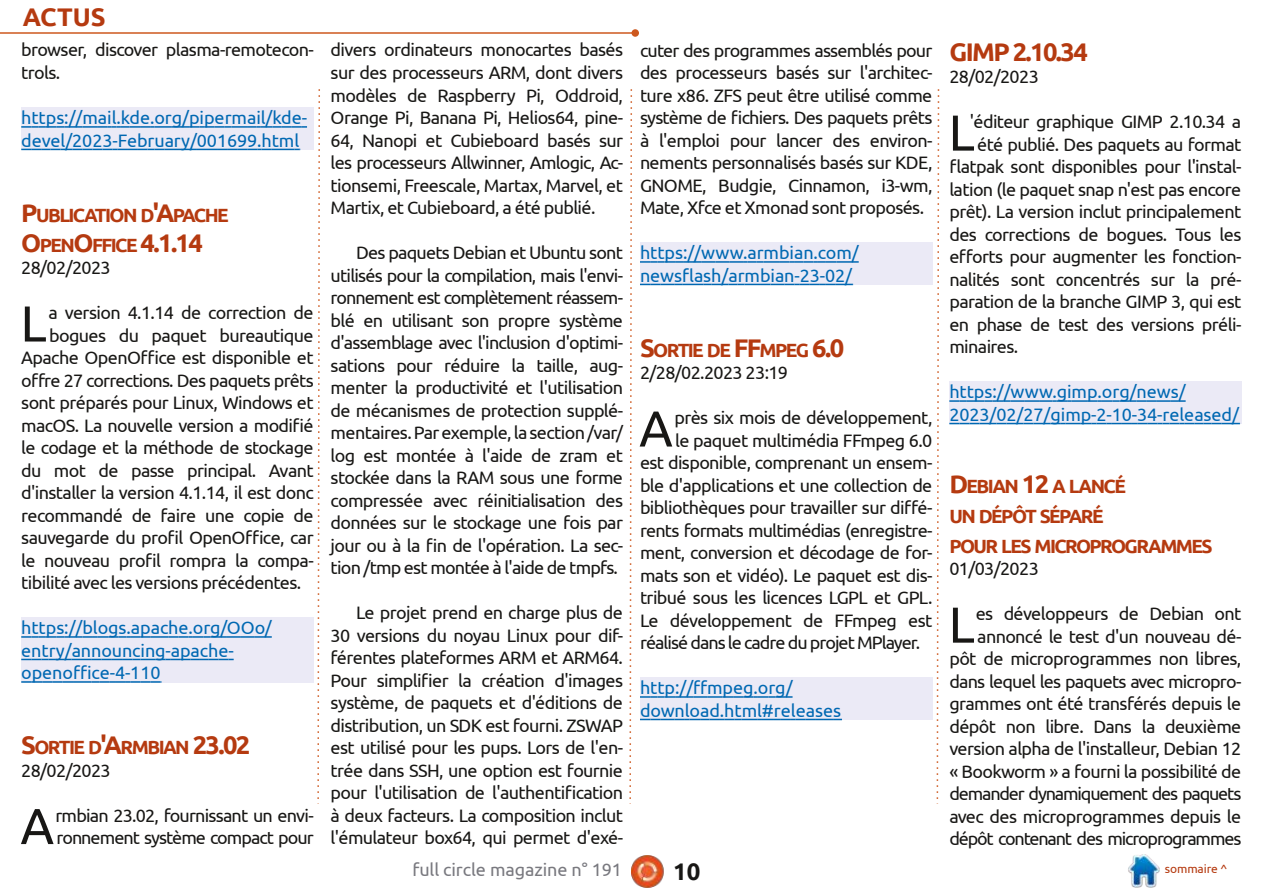
<style>
.page{position:relative;width:1263px;height:893px;background:#fff}
.page>*{position:absolute;margin:0;border:0;box-sizing:border-box;transform-origin:0 0}
.t1{font:50.4px "Ubuntu";color:#181715}
.t2{font:700 25.5px "Ubuntu";letter-spacing:-.06em;color:#b53a10}
.t3{font:700 24px "Ubuntu";color:#181715}
.t4{font:700 19.2px/30px "Ubuntu";letter-spacing:-.085em;color:#b53a10}
.t5{font:18px/22.5px "Ubuntu";letter-spacing:-.035em;color:#181715;text-align:justify}
.t6{font:18px/22.5px "Ubuntu";letter-spacing:-.005em;color:#0068b2}
.t7{font:18px "Ubuntu";letter-spacing:-.055em;color:#181715}
.t8{font:18px "Ubuntu";letter-spacing:-.005em;color:#79797f}
.t9{font:12px "Ubuntu";letter-spacing:-.01em;color:#b53a10}
.s1{font-size:25.5px}
.s2{font-size:19.2px}
</style>
<div class="page">
<img style="left:631px;top:855px;width:33px;height:33px">
<img style="left:1128px;top:855px;width:32px;height:32px">
<hr style="left:0;top:32px;width:635px;height:2px;background:#cd581e">
<div style="left:631px;top:29px;width:8px;height:8px;background:#cd581e;border-radius:50%"></div>
<svg style="left:629px;top:89px;width:4px;height:715px"></svg>
<svg style="left:317px;top:89px;width:3px;height:715px"></svg>
<svg style="left:936px;top:89px;width:4px;height:715px"></svg>
<div style="left:21px;top:107px;width:293px;height:43px;background:#ebeaf6"></div>
<div style="left:21px;top:617px;width:293px;height:65px;background:#ebeaf6"></div>
<div style="left:640px;top:242px;width:292px;height:43px;background:#ebeaf6"></div>
<div style="left:640px;top:677px;width:292px;height:43px;background:#ebeaf6"></div>
<div style="left:949px;top:381px;width:293px;height:43px;background:#ebeaf6"></div>
<svg style="left:21px;top:126px;width:286px;height:2px"></svg>
<svg style="left:21px;top:149px;width:279px;height:1px"></svg>
<svg style="left:21px;top:636px;width:251px;height:2px"></svg>
<svg style="left:21px;top:659px;width:213px;height:1px"></svg>
<svg style="left:21px;top:681px;width:140px;height:2px"></svg>
<svg style="left:640px;top:261px;width:219px;height:2px"></svg>
<svg style="left:640px;top:284px;width:213px;height:1px"></svg>
<svg style="left:640px;top:696px;width:152px;height:2px"></svg>
<svg style="left:640px;top:719px;width:202px;height:1px"></svg>
<svg style="left:949px;top:400px;width:237px;height:2px"></svg>
<svg style="left:949px;top:423px;width:291px;height:1px"></svg>
<h2 class="t2" style="left:23px;top:2px;width:84px">ACTUS</h2>
<p class="t5" style="left:21px;top:39px;width:294px">browser, discover plasma-remotecon&shy;trols.</p>
<p class="t6" style="left:21px;top:106px;width:287px">https://mail.kde.org/pipermail/kde&shy;devel/2023-February/001699.html</p>
<p class="t4" style="left:21px;top:199px;width:209px"><span class="s1">P</span>UBLICATION D<span class="s1">'A</span>PACHE</p>
<h2 class="t2" style="left:21px;top:228px;width:183px">O<span class="s2">PEN</span>O<span class="s2">FFICE</span> 4.1.14</h2>
<p class="t5" style="left:21px;top:256px;width:91px">28/02/2023</p>
<h1 class="t1" style="left:21px;top:295px;width:28px">L</h1>
<p class="t5" style="left:48px;top:301px;width:267px">a version 4.1.14 de correction de</p>
<p class="t5" style="left:49px;top:324px;width:266px">bogues du paquet bureautique</p>
<p class="t5" style="left:21px;top:346px;width:294px">Apache OpenOffice est disponible et</p>
<p class="t5" style="left:21px;top:369px;width:294px">offre 27 corrections. Des paquets prêts</p>
<p class="t5" style="left:21px;top:391px;width:294px">sont préparés pour Linux, Windows et</p>
<p class="t5" style="left:21px;top:414px;width:294px">macOS. La nouvelle version a modifié</p>
<p class="t5" style="left:21px;top:436px;width:294px">le codage et la méthode de stockage</p>
<p class="t5" style="left:21px;top:459px;width:294px">du mot de passe principal. Avant</p>
<p class="t5" style="left:21px;top:481px;width:294px">d'installer la version 4.1.14, il est donc</p>
<p class="t5" style="left:21px;top:504px;width:294px">recommandé de faire une copie de</p>
<p class="t5" style="left:21px;top:526px;width:294px">sauvegarde du profil OpenOffice, car</p>
<p class="t5" style="left:21px;top:549px;width:294px">le nouveau profil rompra la compa-</p>
<p class="t5" style="left:21px;top:571px;width:282px">tibilité avec les versions précédentes.</p>
<p class="t6" style="left:21px;top:616px;width:252px">https://blogs.apache.org/OOo/ entry/announcing-apache&shy;openoffice-4-110</p>
<p class="t4" style="left:21px;top:732px;width:231px"><span class="s1">S</span>ORTIE D<span class="s1">'A</span>RMBIAN <span class="s1">23.02</span></p>
<p class="t5" style="left:21px;top:759px;width:91px">28/02/2023</p>
<h1 class="t1" style="left:21px;top:797px;width:35px">A</h1>
<p class="t5" style="left:55px;top:804px;width:260px">rmbian 23.02, fournissant un envi&shy;ronnement système compact pour</p>
<p class="t5" style="left:331px;top:39px;width:294px">divers ordinateurs monocartes basés sur des processeurs ARM, dont divers modèles de Raspberry Pi, Oddroid, Orange Pi, Banana Pi, Helios64, pine-64, Nanopi et Cubieboard basés sur les processeurs Allwinner, Amlogic, Ac&shy;tionsemi, Freescale, Martax, Marvel, et Martix, et Cubieboard, a été publié.</p>
<p class="t5" style="left:331px;top:241px;width:294px;text-indent:26px">Des paquets Debian et Ubuntu sont utilisés pour la compilation, mais l'envi&shy;ronnement est complètement réassem&shy;blé en utilisant son propre système d'assemblage avec l'inclusion d'optimi&shy;sations pour réduire la taille, aug&shy;menter la productivité et l'utilisation de mécanismes de protection supplé&shy;mentaires.Parexemple,lasection/var/ log est montée à l'aide de zram et stockée dans la RAM sous une forme compressée avec réinitialisation des données sur le stockage une fois par jour ou à la fin de l'opération. La sec&shy;tion /tmp est montée à l'aide de tmpfs.</p>
<p class="t5" style="left:331px;top:601px;width:294px;text-indent:26px">Le projet prend en charge plus de 30 versions du noyau Linux pour dif&shy;férentes plateformes ARM et ARM64.<br>Pour simplifier la création d'images système, de paquets et d'éditions de distribution, un SDK est fourni. ZSWAP est utilisé pour les pups. Lors de l'en&shy;trée dans SSH, une option est fournie pour l'utilisation de l'authentification à deux facteurs. La composition inclut l'émulateur box64, qui permet d'exé-</p>
<p class="t5" style="left:640px;top:39px;width:294px">cuter des programmes assemblés pour des processeurs basés sur l'architec&shy;ture x86. ZFS peut être utilisé comme système de fichiers. Des paquets prêts à l'emploi pour lancer des environ&shy;nements personnalisés basés sur KDE, GNOME, Budgie, Cinnamon, i3-wm, Mate, Xfce et Xmonad sont proposés.</p>
<p class="t6" style="left:640px;top:241px;width:220px">https://www.armbian.com/ newsflash/armbian-23-02/</p>
<p class="t4" style="left:640px;top:334px;width:206px"><span class="s1">S</span>ORTIE DE <span class="s1">FF</span>MPEG <span class="s1">6.0</span></p>
<p class="t5" style="left:640px;top:361px;width:150px">2/28/02.2023 23:19</p>
<h1 class="t1" style="left:639px;top:400px;width:35px">A</h1>
<p class="t5" style="left:674px;top:406px;width:260px">près six mois de développement,</p>
<p class="t5" style="left:675px;top:429px;width:259px">le paquet multimédia FFmpeg 6.0</p>
<p class="t5" style="left:640px;top:451px;width:294px">est disponible, comprenant un ensem-</p>
<p class="t5" style="left:640px;top:474px;width:294px">ble d'applications et une collection de</p>
<p class="t5" style="left:640px;top:496px;width:294px">bibliothèques pour travailler sur diffé-</p>
<p class="t5" style="left:640px;top:519px;width:294px">rents formats multimédias (enregistre-</p>
<p class="t5" style="left:640px;top:541px;width:294px">ment, conversion et décodage de for-</p>
<p class="t5" style="left:640px;top:564px;width:294px">mats son et vidéo). Le paquet est dis-</p>
<p class="t5" style="left:640px;top:586px;width:294px">tribué sous les licences LGPL et GPL.</p>
<p class="t5" style="left:640px;top:609px;width:294px">Le développement de FFmpeg est</p>
<p class="t7" style="left:640px;top:632px;width:282px">réalisé dans le cadre du projet MPlayer.</p>
<p class="t6" style="left:640px;top:676px;width:203px">http://ffmpeg.org/ download.html#releases</p>
<h2 class="t2" style="left:949px;top:37px;width:140px">GIMP 2.10.34</h2>
<p class="t5" style="left:949px;top:65px;width:91px">28/02/2023</p>
<h1 class="t1" style="left:949px;top:104px;width:28px">L</h1>
<p class="t5" style="left:970px;top:110px;width:273px">'éditeur graphique GIMP 2.10.34 a</p>
<p class="t5" style="left:977px;top:133px;width:266px">été publié. Des paquets au format</p>
<p class="t5" style="left:949px;top:155px;width:294px">flatpak sont disponibles pour l'instal-</p>
<p class="t5" style="left:949px;top:178px;width:293px">lation (le paquet snap n'est pas encore</p>
<p class="t5" style="left:949px;top:200px;width:293px">prêt). La version inclut principalement</p>
<p class="t5" style="left:949px;top:223px;width:293px">des corrections de bogues. Tous les</p>
<p class="t5" style="left:949px;top:245px;width:294px">efforts pour augmenter les fonction-</p>
<p class="t5" style="left:949px;top:268px;width:294px">nalités sont concentrés sur la pré-</p>
<p class="t5" style="left:949px;top:290px;width:293px">paration de la branche GIMP 3, qui est</p>
<p class="t5" style="left:949px;top:313px;width:294px">en phase de test des versions préli-</p>
<p class="t5" style="left:949px;top:335px;width:70px">minaires.</p>
<p class="t6" style="left:949px;top:380px;width:291px">https://www.gimp.org/news/<br>2023/02/27/gimp-2-10-34-released/</p>
<p class="t4" style="left:949px;top:470px;width:265px"><span class="s1">D</span>EBIAN <span class="s1">12</span> A LANCÉ<br>UN DÉPÔT SÉPARÉ<br>POUR LES MICROPROGRAMMES</p>
<p class="t5" style="left:949px;top:557px;width:91px">01/03/2023</p>
<h1 class="t1" style="left:949px;top:596px;width:28px">L</h1>
<p class="t5" style="left:949px;top:602px;width:294px;text-align:right">es développeurs de Debian ont annoncé le test d'un nouveau dé&shy;pôt de microprogrammes non libres, dans lequel les paquets avec micropro&shy;grammes ont été transférés depuis le dépôt non libre. Dans la deuxième version alpha de l'installeur, Debian 12 « Bookworm » a fourni la possibilité de demander dynamiquement des paquets avec des microprogrammes depuis le dépôt contenant des microprogrammes</p>
<p class="t8" style="left:412px;top:859px;width:211px">full circle magazine n° 191</p>
<h3 class="t3" style="left:673px;top:857px;width:29px">10</h3>
<p class="t9" style="left:1165px;top:862px;width:64px">sommaire ^</p>
</div>
